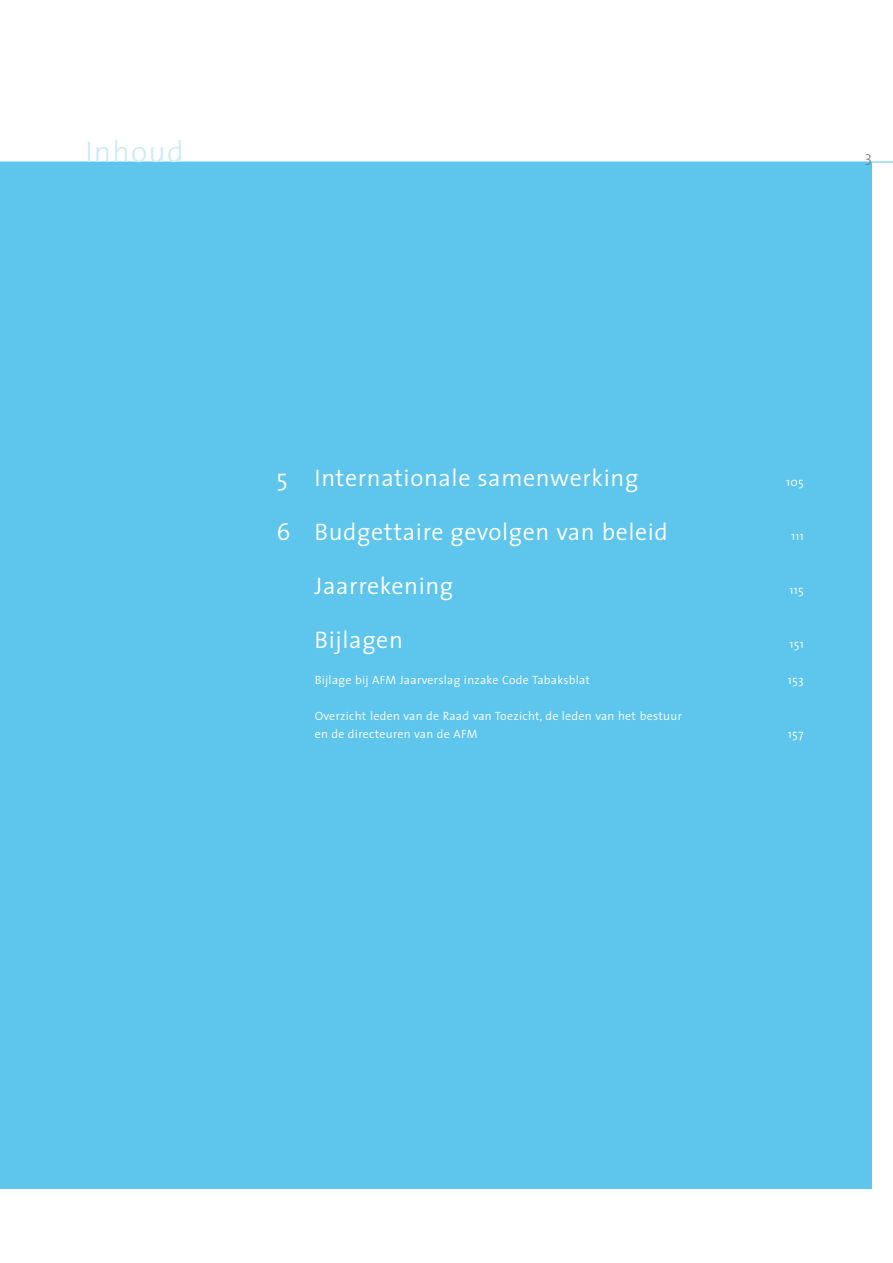
<style>
.page{position:relative;width:893px;height:1263px;background:#fff}
.page>*{position:absolute;margin:0;border:0;box-sizing:border-box;transform-origin:0 0}
.t1{font:300 30px "The Sans";letter-spacing:.04em;color:#cbeaf9}
.t2{font:300 24px "The Sans";letter-spacing:.025em;color:#fff}
.t3{font:300 12px/18px "The Sans";letter-spacing:.025em;color:#fff}
</style>
<div class="page">
<div style="left:0;top:162px;width:872px;height:1026px;background:#5ec5ed"></div>
<hr style="left:0;top:162px;width:893px;height:1px;background:#5ec5ed">
<h1 class="t1" style="left:85px;top:127px;width:100px">Inhoud</h1>
<h2 class="t2" style="left:276px;top:458px;width:363px">5 Internationale samenwerking</h2>
<p class="t3" style="left:786px;top:473px;width:19px">105</p>
<h2 class="t2" style="left:276px;top:512px;width:393px">6 Budgettaire gevolgen van beleid</h2>
<p class="t3" style="left:791px;top:527px;width:14px">111</p>
<h2 class="t2" style="left:315px;top:566px;width:140px">Jaarrekening</h2>
<p class="t3" style="left:789px;top:581px;width:16px">115</p>
<h2 class="t2" style="left:315px;top:620px;width:90px">Bijlagen</h2>
<p class="t3" style="left:789px;top:635px;width:16px">151</p>
<p class="t3" style="left:315px;top:671px;width:277px">Bijlage bij AFM Jaarverslag inzake Code Tabaksblat</p>
<p class="t3" style="left:788px;top:671px;width:17px">153</p>
<p class="t3" style="left:315px;top:707px;width:369px">Overzicht leden van de Raad van Toezicht, de leden van het bestuur en de directeuren van de AFM</p>
<p class="t3" style="left:788px;top:725px;width:17px">157</p>
</div>
